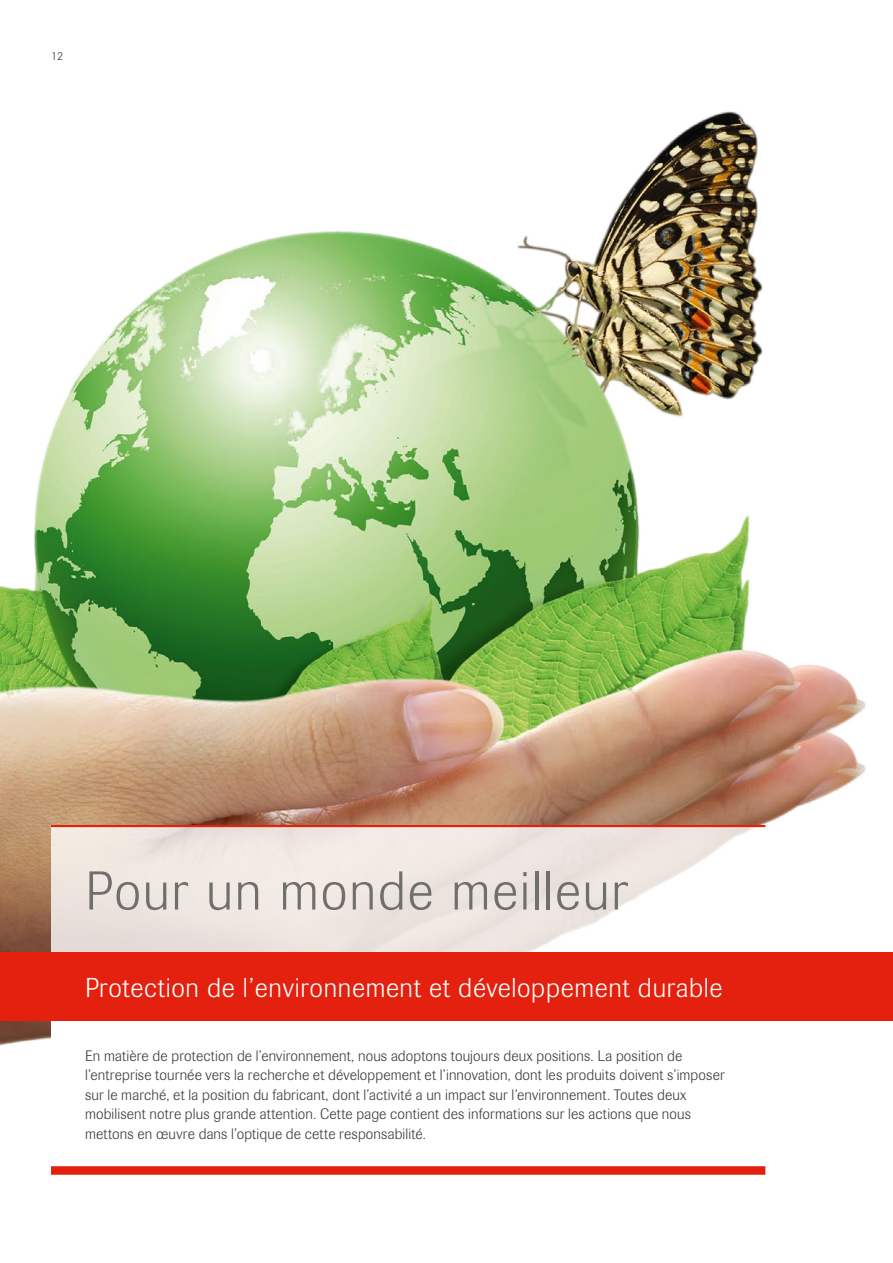
<style>
.page{position:relative;width:893px;height:1263px;background:#fff}
.page>*{position:absolute;margin:0;border:0;box-sizing:border-box;transform-origin:0 0}
.t1{font:300 54px "Imago Pro";letter-spacing:.03em;color:#6f6f6e}
.t2{font:300 27px "Imago Pro";letter-spacing:.025em;color:#fff}
.t3{font:300 15px/19.5px "Imago Pro";letter-spacing:.01em;color:#3b3b3a}
.t4{font:300 12px "Imago Pro";color:#3b3b3a}
</style>
<div class="page">
<img style="left:0;top:111px;width:893px;height:1064px">
<svg style="left:51px;top:827px;width:714px;height:195px;fill:#efe7e1"></svg>
<div style="left:51px;top:1022px;width:714px;height:144px;background:#fff"></div>
<div style="left:51px;top:1166px;width:714px;height:9px;background:#e4200e"></div>
<div style="left:0;top:952px;width:893px;height:68px;background:#e4200e"></div>
<hr style="left:51px;top:825px;width:714px;height:2px;background:#e4200e">
<p class="t4" style="left:51px;top:48px;width:13px">12</p>
<h1 class="t1" style="left:85px;top:856px;width:545px">Pour un monde meilleur</h1>
<h2 class="t2" style="left:85px;top:970px;width:639px">Protection de l’environnement et développement durable</h2>
<p class="t3" style="left:85px;top:1045px;width:641px">En matière de protection de l’environnement, nous adoptons toujours deux positions. La position de l’entreprise tournée vers la recherche et développement et l’innovation, dont les produits doivent s’imposer sur le marché, et la position du fabricant, dont l’activité a un impact sur l’environnement. Toutes deux mobilisent notre plus grande attention. Cette page contient des informations sur les actions que nous mettons en œuvre dans l’optique de cette responsabilité.</p>
</div>
